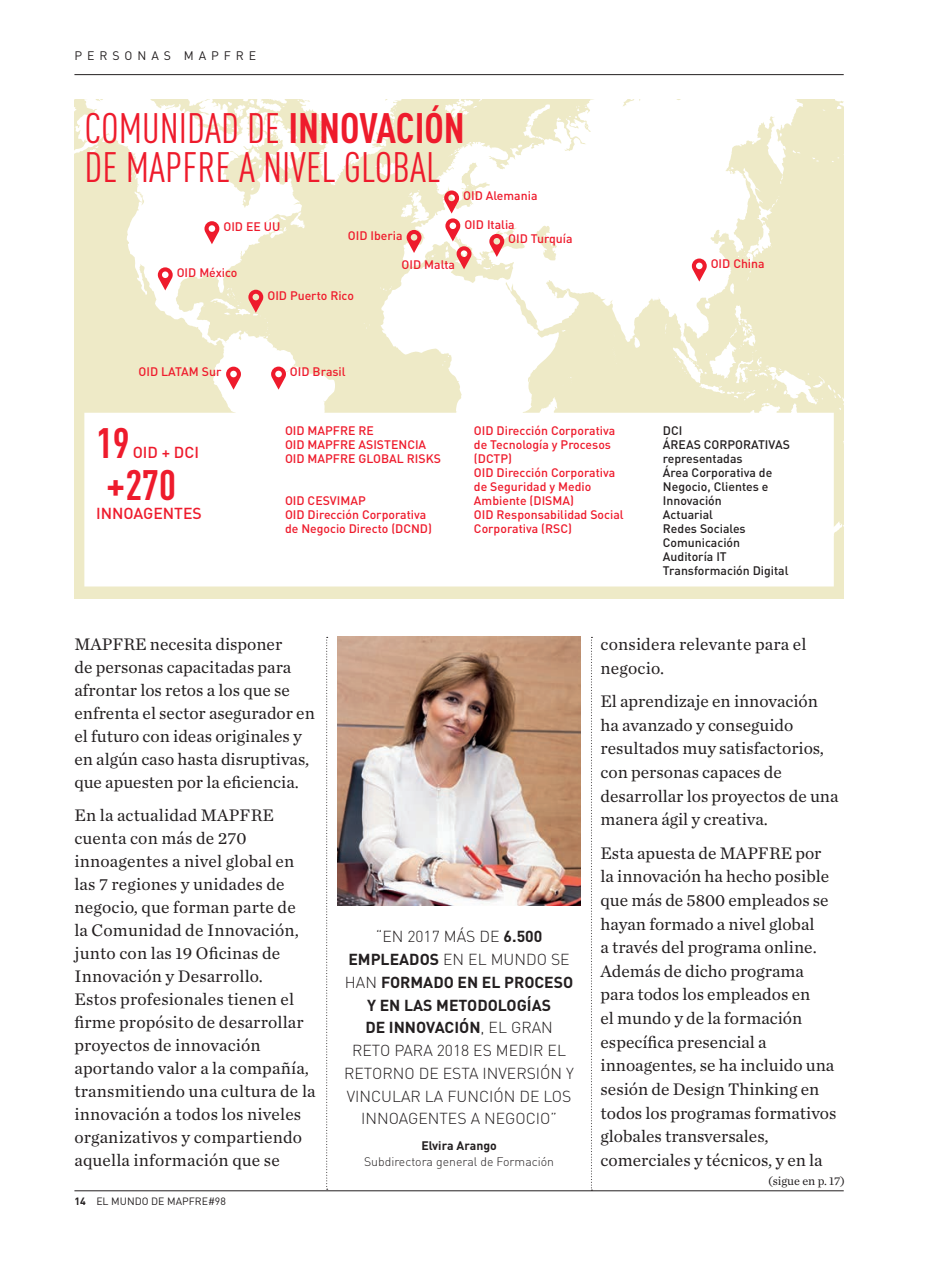
<style>
.page{position:relative;width:943px;height:1265px;background:#fff}
.page>*{position:absolute;margin:0;border:0;box-sizing:border-box;transform-origin:0 0}
.t1{font:42px/38.5px "DIN Cond";color:#ee1b2c}
.t2{font:700 42px "DIN Cond";color:#ee1b2c}
.t3{font:17.5px/22.9px "Chronicle Text G1";color:#231f20}
.t4{font:300 15.75px/22.8px "DIN";color:#231f20;text-align:center}
.t5{font:500 15.75px "DIN";color:#ee1b2c}
.t6{font:500 12.25px/14px "DIN";color:#ee1b2c}
.t7{font:500 12.25px/14px "DIN";color:#231f20}
.t8{font:300 12.25px "DIN";color:#231f20}
.t9{font:12.25px "DIN";letter-spacing:.4em;color:#231f20}
.t10{font:12.25px "Chronicle Text G1";color:#231f20}
.t11{font:700 12.25px "DIN";color:#231f20}
.t12{font:10.5px "DIN";color:#231f20}
.s1{font-weight:700}
</style>
<div class="page">
<hr style="left:74px;top:74px;width:769px;height:1px;background:#231f20">
<hr style="left:74px;top:1190px;width:769px;height:1px;background:#231f20">
<div style="left:74px;top:99px;width:769px;height:500px;background:#eeeac7"></div>
<svg style="left:380px;top:99px;width:433px;height:314px;fill:#fff"></svg>
<svg style="left:808px;top:99px;width:35px;height:36px"></svg>
<svg style="left:832px;top:152px;width:12px;height:10px"></svg>
<svg style="left:74px;top:99px;width:261px;height:314px"></svg>
<svg style="left:292px;top:364px;width:4px;height:4px"></svg>
<svg style="left:74px;top:99px;width:10px;height:13px"></svg>
<svg style="left:89px;top:146px;width:10px;height:8px"></svg>
<svg style="left:110px;top:138px;width:8px;height:7px"></svg>
<svg style="left:130px;top:154px;width:8px;height:32px"></svg>
<svg style="left:518px;top:104px;width:32px;height:44px"></svg>
<svg style="left:556px;top:105px;width:32px;height:23px"></svg>
<svg style="left:792px;top:150px;width:8px;height:3px"></svg>
<svg style="left:536px;top:397px;width:21px;height:16px"></svg>
<svg style="left:634px;top:337px;width:6px;height:11px"></svg>
<svg style="left:186px;top:366px;width:4px;height:3px"></svg>
<svg style="left:380px;top:286px;width:12px;height:5px"></svg>
<svg style="left:442px;top:356px;width:7px;height:9px"></svg>
<svg style="left:673px;top:303px;width:171px;height:246px"></svg>
<svg style="left:727px;top:167px;width:56px;height:127px"></svg>
<svg style="left:613px;top:332px;width:2px;height:6px"></svg>
<svg style="left:562px;top:377px;width:10px;height:9px"></svg>
<svg style="left:612px;top:348px;width:5px;height:16px"></svg>
<svg style="left:158px;top:267px;width:15px;height:23px"></svg>
<svg style="left:692px;top:259px;width:14px;height:23px"></svg>
<svg style="left:188px;top:99px;width:322px;height:171px"></svg>
<svg style="left:226px;top:367px;width:15px;height:23px"></svg>
<svg style="left:271px;top:367px;width:15px;height:23px"></svg>
<svg style="left:200px;top:288px;width:70px;height:50px"></svg>
<div style="left:85px;top:414px;width:748px;height:172px;background:#fff"></div>
<div style="left:84px;top:413px;width:749px;height:173px;border:2px solid #fff"></div>
<img style="left:337px;top:637px;width:243px;height:269px">
<svg style="left:326px;top:637px;width:2px;height:553px"></svg>
<svg style="left:591px;top:637px;width:1px;height:554px"></svg>
<p class="t9" style="left:75px;top:48px;width:183px">PERSONAS MAPFRE</p>
<h1 class="t1" style="left:85px;top:109px;width:382px">COMUNIDAD DE <span class="s1">INNOVACIÓN<br></span>DE MAPFRE A NIVEL GLOBAL</h1>
<p class="t6" style="left:223px;top:219px;width:58px">OID EE UU</p>
<p class="t6" style="left:177px;top:265px;width:62px">OID México</p>
<p class="t6" style="left:348px;top:228px;width:56px">OID Iberia</p>
<p class="t6" style="left:401px;top:258px;width:55px">OID Malta</p>
<p class="t6" style="left:267px;top:288px;width:88px">OID Puerto Rico</p>
<p class="t6" style="left:463px;top:188px;width:76px">OID Alemania</p>
<p class="t6" style="left:508px;top:216px;width:66px;line-height:14.9px;text-indent:-44px">OID Italia<br>OID Turquía</p>
<p class="t6" style="left:710px;top:256px;width:55px">OID China</p>
<p class="t6" style="left:138px;top:364px;width:84px">OID LATAM Sur</p>
<p class="t6" style="left:290px;top:364px;width:57px">OID Brasil</p>
<h1 class="t2" style="left:96px;top:418px;width:35px">19</h1>
<p class="t5" style="left:133px;top:442px;width:68px">OID + DCI</p>
<h1 class="t2" style="left:106px;top:460px;width:71px">+270</h1>
<p class="t5" style="left:96px;top:503px;width:107px">INNOAGENTES</p>
<p class="t6" style="left:285px;top:423px;width:157px">OID MAPFRE RE<br>OID MAPFRE ASISTENCIA<br>OID MAPFRE GLOBAL RISKS</p>
<p class="t6" style="left:285px;top:493px;width:148px">OID CESVIMAP<br>OID Dirección Corporativa de Negocio Directo (DCND)</p>
<p class="t6" style="left:474px;top:423px;width:151px">OID Dirección Corporativa de Tecnología y Procesos (DCTP)<br>OID Dirección Corporativa de Seguridad y Medio<br>Ambiente (DISMA)<br>OID Responsabilidad Social<br>Corporativa (RSC)</p>
<p class="t7" style="left:663px;top:423px;width:128px">DCI<br>ÁREAS CORPORATIVAS representadas<br>Área Corporativa de<br>Negocio, Clientes e<br>Innovación<br>Actuarial<br>Redes Sociales<br>Comunicación<br>Auditoría IT<br>Transformación Digital</p>
<p class="t3" style="left:74px;top:633px;width:242px">MAPFRE necesita disponer<br>de personas capacitadas para afrontar los retos a los que se enfrenta el sector asegurador en el futuro con ideas originales y en algún caso hasta disruptivas, que apuesten por la eficiencia.</p>
<p class="t3" style="left:74px;top:803px;width:243px">En la actualidad MAPFRE cuenta con más de 270 innoagentes a nivel global en las 7 regiones y unidades de negocio, que forman parte de<br>la Comunidad de Innovación, junto con las 19 Oficinas de<br>Innovación y Desarrollo.<br>Estos profesionales tienen el firme propósito de desarrollar proyectos de innovación aportando valor a la compañía, transmitiendo una cultura de la innovación a todos los niveles organizativos y compartiendo aquella información que se</p>
<p class="t12" style="left:74px;top:1194px;width:153px"><span class="s1">14</span> EL MUNDO DE MAPFRE#98</p>
<p class="t4" style="left:344px;top:925px;width:231px">“EN 2017 MÁS DE <span class="s1">6.500<br>EMPLEADOS</span> EN EL MUNDO SE<br>HAN <span class="s1">FORMADO EN EL PROCESO<br>Y EN LAS METODOLOGÍAS<br>DE INNOVACIÓN</span>, EL GRAN<br>RETO PARA 2018 ES MEDIR EL<br>RETORNO DE ESTA INVERSIÓN Y<br>VINCULAR LA FUNCIÓN DE LOS<br>INNOAGENTES A NEGOCIO”</p>
<p class="t11" style="left:421px;top:1138px;width:77px">Elvira Arango</p>
<p class="t8" style="left:364px;top:1154px;width:191px">Subdirectora general de Formación</p>
<p class="t3" style="left:600px;top:632px;width:207px;line-height:23.6px">considera relevante para el negocio.</p>
<p class="t3" style="left:600px;top:689px;width:239px;line-height:23.6px">El aprendizaje en innovación ha avanzado y conseguido resultados muy satisfactorios, con personas capaces de desarrollar los proyectos de una manera ágil y creativa.</p>
<p class="t3" style="left:600px;top:841px;width:237px;line-height:23.6px">Esta apuesta de MAPFRE por la innovación ha hecho posible que más de 5800 empleados se hayan formado a nivel global<br>a través del programa online.<br>Además de dicho programa para todos los empleados en<br>el mundo y de la formación específica presencial a innoagentes, se ha incluido una sesión de Design Thinking en todos los programas formativos globales transversales, comerciales y técnicos, y en la</p>
<p class="t10" style="left:768px;top:1174px;width:78px">(sigue en p. 17)</p>
</div>
